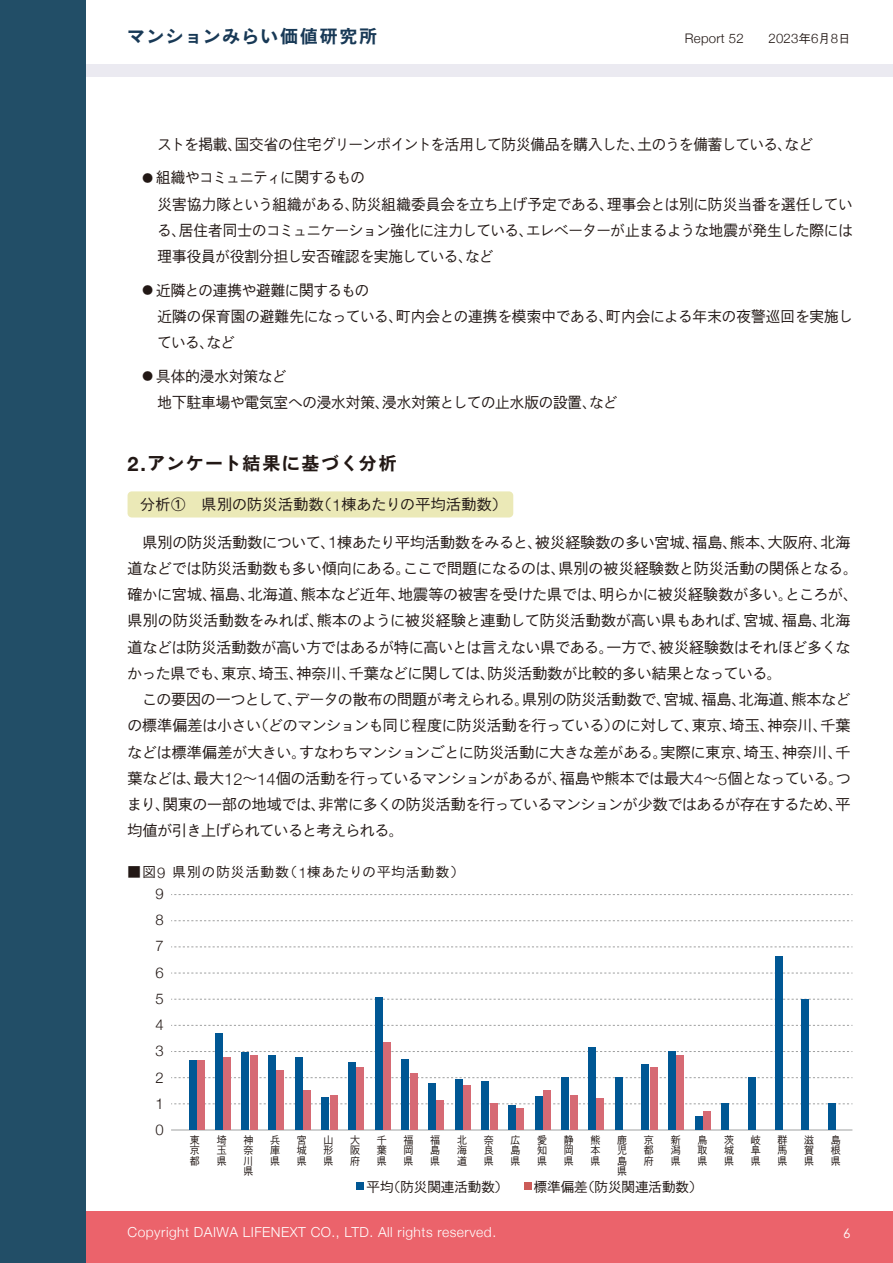
<style>
.page{position:relative;width:893px;height:1263px;background:#fff}
.page>*{position:absolute;margin:0;border:0;box-sizing:border-box;transform-origin:0 0}
.t1{font:18px "Iwa O Go Std Eb";letter-spacing:.075em;color:#221815}
.t2{font:18px "Iwa O Go Std Eb";letter-spacing:.07em;color:#183956}
.t3{font:500 15px/26.2px "Iwa O Go Std";letter-spacing:-.01em;color:#221815}
.t4{font:500 15px "Iwa O Go Std";letter-spacing:-.035em;color:#221815}
.t5{font:500 15px "Iwa O Go Std";letter-spacing:.025em;color:#221815}
.t6{font:300 14.85px/26.2px "Helvetica Neue";color:#221815;text-align:justify}
.t7{font:300 13.8px "Helvetica Neue";letter-spacing:.035em;color:#fff}
.t8{font:500 13.5px "Iwa O Go Std";letter-spacing:.085em;color:#221815}
.t9{font:500 13.5px "Iwa O Go Std";color:#221815}
.t10{font:300 13.2px "Helvetica Neue";letter-spacing:.02em;color:#221815}
.t11{font:13.2px "Century Gothic";color:#fff}
.t12{font:500 10.5px/10.5px "Iwa O Go Std";color:#221815;text-align:justify;scale:.95 1}
.s1{font-family:"Iwa O Go Std";font-weight:500;font-size:12px}
.s2{font-size:10.5px}
.s3{font-family:"Helvetica Neue";font-weight:700;font-size:19.8px}
.s4{font-family:"Helvetica Neue";font-weight:300;font-size:16.5px}
.s5{font-family:"Helvetica Neue";font-weight:300;font-size:14.85px}
</style>
<div class="page">
<div style="left:0;top:1212px;width:893px;height:51px;background:#eb636b"></div>
<div style="left:0;top:64px;width:893px;height:13px;background:#ebeaf1"></div>
<div style="left:0;top:0;width:85px;height:1263px;background:#224e67"></div>
<hr style="left:892px;top:0;width:1px;height:1263px;background:#224e67">
<div style="left:128px;top:491px;width:385px;height:26px;background:#ebe9b7;border-radius:4px"></div>
<svg style="left:171px;top:894px;width:681px;height:1px"></svg>
<svg style="left:171px;top:946px;width:681px;height:1px"></svg>
<svg style="left:171px;top:999px;width:681px;height:1px"></svg>
<svg style="left:171px;top:1051px;width:681px;height:1px"></svg>
<svg style="left:171px;top:1025px;width:681px;height:1px"></svg>
<svg style="left:171px;top:973px;width:681px;height:1px"></svg>
<svg style="left:171px;top:920px;width:681px;height:1px"></svg>
<svg style="left:171px;top:1077px;width:681px;height:1px"></svg>
<svg style="left:171px;top:1103px;width:681px;height:1px"></svg>
<hr style="left:171px;top:1129px;width:681px;height:1px;background:#9fa0a0">
<div style="left:189px;top:1060px;width:7px;height:70px;background:#005794"></div>
<div style="left:198px;top:1060px;width:7px;height:70px;background:#d66a74"></div>
<div style="left:215px;top:1034px;width:7px;height:96px;background:#005794"></div>
<div style="left:224px;top:1057px;width:7px;height:73px;background:#d66a74"></div>
<div style="left:242px;top:1053px;width:7px;height:77px;background:#005794"></div>
<div style="left:250px;top:1055px;width:7px;height:75px;background:#d66a74"></div>
<div style="left:268px;top:1055px;width:7px;height:75px;background:#005794"></div>
<div style="left:277px;top:1070px;width:7px;height:60px;background:#d66a74"></div>
<div style="left:295px;top:1057px;width:7px;height:73px;background:#005794"></div>
<div style="left:304px;top:1090px;width:7px;height:40px;background:#d66a74"></div>
<div style="left:322px;top:1098px;width:7px;height:32px;background:#005794"></div>
<div style="left:330px;top:1095px;width:7px;height:35px;background:#d66a74"></div>
<div style="left:348px;top:1062px;width:7px;height:68px;background:#005794"></div>
<div style="left:357px;top:1067px;width:7px;height:63px;background:#d66a74"></div>
<div style="left:375px;top:997px;width:7px;height:133px;background:#005794"></div>
<div style="left:384px;top:1042px;width:7px;height:88px;background:#d66a74"></div>
<div style="left:402px;top:1059px;width:7px;height:71px;background:#005794"></div>
<div style="left:410px;top:1073px;width:7px;height:57px;background:#d66a74"></div>
<div style="left:428px;top:1083px;width:7px;height:47px;background:#005794"></div>
<div style="left:437px;top:1100px;width:7px;height:30px;background:#d66a74"></div>
<div style="left:455px;top:1079px;width:7px;height:51px;background:#005794"></div>
<div style="left:464px;top:1085px;width:7px;height:45px;background:#d66a74"></div>
<div style="left:482px;top:1082px;width:7px;height:48px;background:#005794"></div>
<div style="left:490px;top:1104px;width:7px;height:26px;background:#d66a74"></div>
<div style="left:508px;top:1106px;width:7px;height:24px;background:#005794"></div>
<div style="left:517px;top:1109px;width:7px;height:21px;background:#d66a74"></div>
<div style="left:535px;top:1096px;width:7px;height:34px;background:#005794"></div>
<div style="left:544px;top:1091px;width:7px;height:39px;background:#d66a74"></div>
<div style="left:562px;top:1078px;width:7px;height:52px;background:#005794"></div>
<div style="left:570px;top:1095px;width:7px;height:35px;background:#d66a74"></div>
<div style="left:588px;top:1047px;width:7px;height:83px;background:#005794"></div>
<div style="left:597px;top:1099px;width:7px;height:31px;background:#d66a74"></div>
<div style="left:615px;top:1078px;width:7px;height:52px;background:#005794"></div>
<div style="left:642px;top:1064px;width:7px;height:66px;background:#005794"></div>
<div style="left:650px;top:1068px;width:7px;height:62px;background:#d66a74"></div>
<div style="left:668px;top:1051px;width:7px;height:79px;background:#005794"></div>
<div style="left:677px;top:1056px;width:7px;height:74px;background:#d66a74"></div>
<div style="left:695px;top:1117px;width:7px;height:13px;background:#005794"></div>
<div style="left:704px;top:1111px;width:7px;height:19px;background:#d66a74"></div>
<div style="left:722px;top:1104px;width:7px;height:26px;background:#005794"></div>
<div style="left:748px;top:1078px;width:7px;height:52px;background:#005794"></div>
<div style="left:775px;top:956px;width:7px;height:174px;background:#005794"></div>
<div style="left:802px;top:999px;width:7px;height:131px;background:#005794"></div>
<div style="left:828px;top:1104px;width:7px;height:26px;background:#005794"></div>
<div style="left:357px;top:1182px;width:7px;height:7px;background:#005794"></div>
<div style="left:524px;top:1182px;width:7px;height:7px;background:#cb5b58"></div>
<p class="t2" style="left:127px;top:24px;width:252px">マンションみらい価値研究所</p>
<p class="t10" style="left:685px;top:28px;width:167px">Report 52<span class="s1">　　</span>2023<span class="s1">年</span>6<span class="s1">月</span>8<span class="s1">日</span></p>
<p class="t4" style="left:157px;top:134px;width:657px">ストを掲載、国交省の住宅グリーンポイントを活用して防災備品を購入した、土のうを備蓄している、など</p>
<p class="t3" style="left:157px;top:164px;width:697px;text-indent:-15px"><span class="s2">●</span> 組織やコミュニティに関するもの<br>災害協力隊という組織がある、防災組織委員会を立ち上げ予定である、理事会とは別に防災当番を選任している、居住者同士のコミュニケーション強化に注力している、エレベーターが止まるような地震が発生した際には理事役員が役割分担し安否確認を実施している、など</p>
<p class="t3" style="left:157px;top:277px;width:697px;text-indent:-15px"><span class="s2">●</span> 近隣との連携や避難に関するもの<br>近隣の保育園の避難先になっている、町内会との連携を模索中である、町内会による年末の夜警巡回を実施している、など</p>
<p class="t3" style="left:158px;top:363px;width:461px;text-indent:-15px"><span class="s2">●</span> 具体的浸水対策など<br>地下駐車場や電気室への浸水対策、浸水対策としての止水版の設置、など</p>
<p class="t1" style="left:128px;top:451px;width:271px"><span class="s3">2.</span>アンケート結果に基づく分析</p>
<p class="t5" style="left:140px;top:495px;width:369px">分析①　県別の防災活動数（<span class="s4">1</span>棟あたりの平均活動数）</p>
<p class="t3" style="left:127px;top:528px;width:732px;text-indent:15px">県別の防災活動数について、<span class="s4">1</span>棟あたり平均活動数をみると、被災経験数の多い宮城、福島、熊本、大阪府、北海道などでは防災活動数も多い傾向にある。ここで問題になるのは、県別の被災経験数と防災活動の関係となる。確かに宮城、福島、北海道、熊本など近年、地震等の被害を受けた県では、明らかに被災経験数が多い。ところが、県別の防災活動数をみれば、熊本のように被災経験と連動して防災活動数が高い県もあれば、宮城、福島、北海道などは防災活動数が高い方ではあるが特に高いとは言えない県である。一方で、被災経験数はそれほど多くなかった県でも、東京、埼玉、神奈川、千葉などに関しては、防災活動数が比較的多い結果となっている。</p>
<p class="t3" style="left:127px;top:686px;width:725px;text-align:justify;text-indent:15px">この要因の一つとして、データの散布の問題が考えられる。県別の防災活動数で、宮城、福島、北海道、熊本などの標準偏差は小さい（どのマンションも同じ程度に防災活動を行っている）のに対して、東京、埼玉、神奈川、千葉などは標準偏差が大きい。すなわちマンションごとに防災活動に大きな差がある。実際に東京、埼玉、神奈川、千葉などは、最大<span class="s4">12</span>～<span class="s4">14</span>個の活動を行っているマンションがあるが、福島や熊本では最大<span class="s4">4</span>～<span class="s4">5</span>個となっている。つまり、関東の一部の地域では、非常に多くの防災活動を行っているマンションが少数ではあるが存在するため、平均値が引き上げられていると考えられる。</p>
<p class="t8" style="left:128px;top:863px;width:338px">■図<span class="s5">9</span> 県別の防災活動数（<span class="s5">1</span>棟あたりの平均活動数）</p>
<p class="t6" style="left:155px;top:879px;width:10px">9<br>8<br>7<br>6<br>5<br>4<br>3<br>2<br>1<br>0</p>
<p class="t12" style="left:190px;top:1134px;width:12px">東京都</p>
<p class="t12" style="left:217px;top:1134px;width:12px">埼玉県</p>
<p class="t12" style="left:243px;top:1134px;width:12px">神奈川県</p>
<p class="t12" style="left:270px;top:1134px;width:12px">兵庫県</p>
<p class="t12" style="left:297px;top:1134px;width:12px">宮城県</p>
<p class="t12" style="left:323px;top:1134px;width:12px">山形県</p>
<p class="t12" style="left:350px;top:1134px;width:12px">大阪府</p>
<p class="t12" style="left:377px;top:1134px;width:12px">千葉県</p>
<p class="t12" style="left:404px;top:1134px;width:12px">福岡県</p>
<p class="t12" style="left:430px;top:1134px;width:12px">福島県</p>
<p class="t12" style="left:457px;top:1134px;width:12px">北海道</p>
<p class="t12" style="left:484px;top:1134px;width:12px">奈良県</p>
<p class="t12" style="left:510px;top:1134px;width:11px">広島県</p>
<p class="t12" style="left:537px;top:1134px;width:12px">愛知県</p>
<p class="t12" style="left:564px;top:1134px;width:12px">静岡県</p>
<p class="t12" style="left:590px;top:1134px;width:12px">熊本県</p>
<p class="t12" style="left:617px;top:1134px;width:11px">鹿児島県</p>
<p class="t12" style="left:644px;top:1134px;width:12px">京都府</p>
<p class="t12" style="left:671px;top:1134px;width:12px">新潟県</p>
<p class="t12" style="left:697px;top:1134px;width:12px">鳥取県</p>
<p class="t12" style="left:724px;top:1134px;width:12px">茨城県</p>
<p class="t12" style="left:751px;top:1134px;width:12px">岐阜県</p>
<p class="t12" style="left:777px;top:1134px;width:12px">群馬県</p>
<p class="t12" style="left:804px;top:1134px;width:12px">滋賀県</p>
<p class="t12" style="left:831px;top:1134px;width:12px">島根県</p>
<p class="t9" style="left:367px;top:1178px;width:143px">平均（防災関連活動数）</p>
<p class="t9" style="left:534px;top:1178px;width:170px">標準偏差（防災関連活動数）</p>
<p class="t7" style="left:128px;top:1221px;width:370px">Copyright DAIWA LIFENEXT CO., LTD. All rights reserved.</p>
<p class="t11" style="left:843px;top:1225px;width:9px">6</p>
</div>
